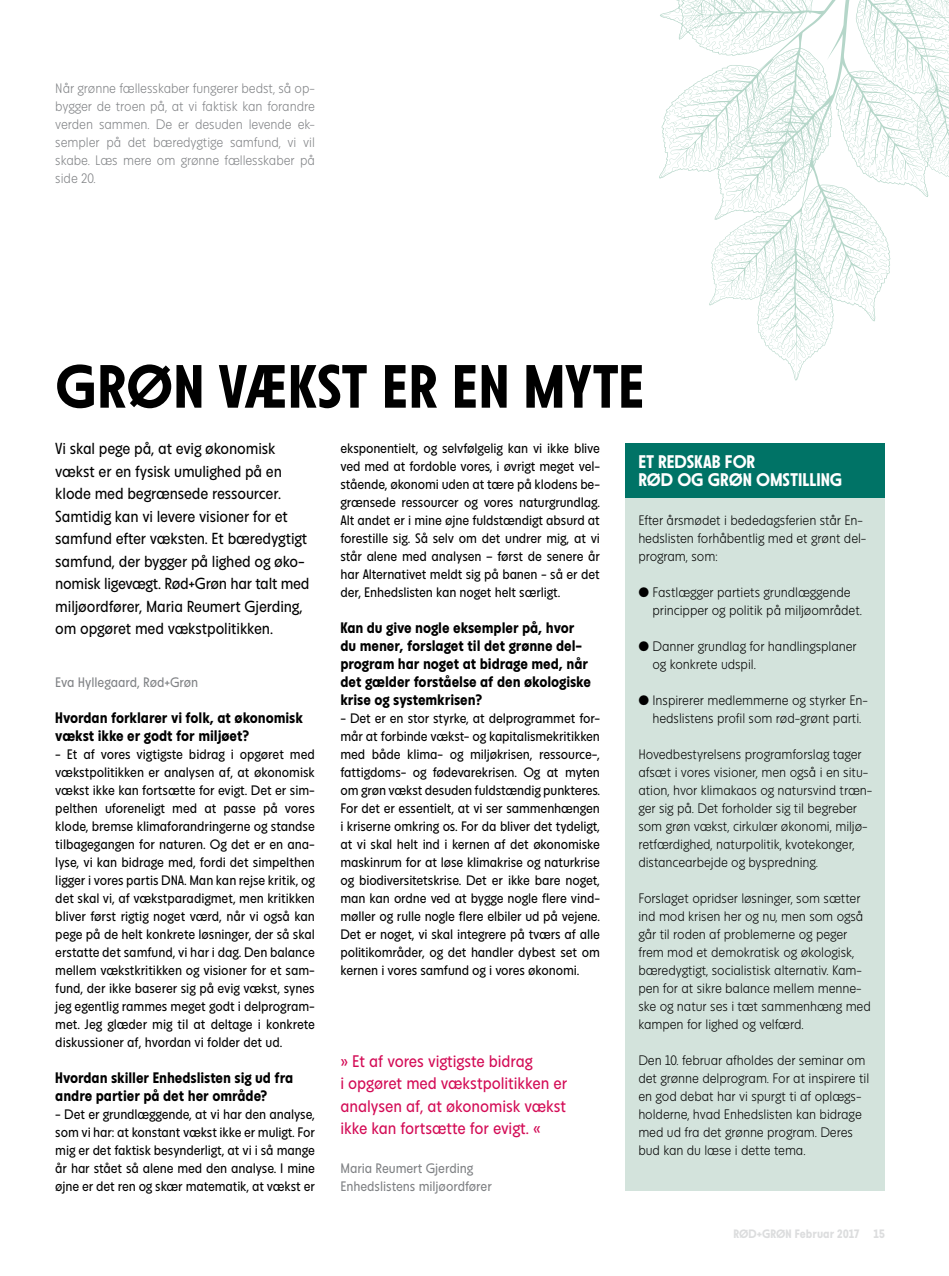
<style>
.page{position:relative;width:949px;height:1276px;background:#fff}
.page>*{position:absolute;margin:0;border:0;box-sizing:border-box;transform-origin:0 0}
.t1{font:700 60px "Maj";letter-spacing:-.005em;color:#000}
.t2{font:700 18px/18px "Maj";letter-spacing:-.005em;color:#fff}
.t3{font:16.5px/22.5px "Maj";letter-spacing:-.005em;color:#d30b55}
.t4{font:15.75px/22.5px "Maj";letter-spacing:-.01em;color:#000}
.t5{font:700 15px/18px "Maj";letter-spacing:-.005em;color:#000}
.t6{font:13.5px/18px "Maj";letter-spacing:-.01em;color:#000;text-align:justify}
.t7{font:300 13.5px/18px "Maj";letter-spacing:-.005em;color:#000}
.t8{font:300 13.5px/18px "Maj";letter-spacing:-.005em;color:#808285;text-align:justify}
.t9{font:13.5px/18px "Maj";letter-spacing:-.005em;color:#808285}
.t10{font:700 12px "Maj";color:#dcddde}
</style>
<div class="page">
<div style="left:625px;top:489px;width:259px;height:702px;background:#d3e3dc"></div>
<div style="left:625px;top:444px;width:259px;height:54px;background:#007366"></div>
<svg style="left:709px;top:237px;width:182px;height:144px"></svg>
<svg style="left:659px;top:0;width:289px;height:237px"></svg>
<p class="t8" style="left:55px;top:79px;width:261px">Når grønne fællesskaber fungerer bedst, så op&shy;bygger de troen på, at vi faktisk kan forandre verden sammen. De er desuden levende ek&shy;sempler på det bæredygtige samfund, vi vil skabe. Læs mere om grønne fællesskaber på side 20.</p>
<h1 class="t1" style="left:55px;top:354px;width:590px">GRØN VÆKST ER EN MYTE</h1>
<p class="t4" style="left:55px;top:437px;width:256px">Vi skal pege på, at evig økonomisk vækst er en fysisk umulighed på en klode med begrænsede ressourcer.<br>Samtidig kan vi levere visioner for et samfund efter væksten. Et bæredygtigt samfund, der bygger på lighed og øko&shy;nomisk ligevægt. Rød+Grøn har talt med miljøordfører, Maria Reumert Gjerding, om opgøret med vækstpolitikken.</p>
<p class="t6" style="left:340px;top:439px;width:261px">eksponentielt, og selvfølgelig kan vi ikke blive ved med at fordoble vores, i øvrigt meget vel&shy;stående, økonomi uden at tære på klodens be&shy;grænsede ressourcer og vores naturgrundlag.<br>Alt andet er i mine øjne fuldstændigt absurd at forestille sig. Så selv om det undrer mig, at vi står alene med analysen – først de senere år har Alternativet meldt sig på banen - så er det der, Enhedslisten kan noget helt særligt.</p>
<p class="t5" style="left:340px;top:619px;width:252px">Kan du give nogle eksempler på, hvor du mener, forslaget til det grønne del&shy;program har noget at bidrage med, når det gælder forståelse af den økologiske krise og systemkrisen?</p>
<p class="t6" style="left:340px;top:709px;width:261px">- Det er en stor styrke, at delprogrammet for&shy;mår at forbinde vækst- og kapitalismekritikken med både klima- og miljøkrisen, ressource-, fattigdoms- og fødevarekrisen. Og at myten om grøn vækst desuden fuldstændig punkteres.<br>For det er essentielt, at vi ser sammenhængen i kriserne omkring os. For da bliver det tydeligt, at vi skal helt ind i kernen af det økonomiske maskinrum for at løse klimakrise og naturkrise og biodiversitetskrise. Det er ikke bare noget, man kan ordne ved at bygge nogle flere vind&shy;møller og rulle nogle flere elbiler ud på vejene.<br>Det er noget, vi skal integrere på tværs af alle politikområder, og det handler dybest set om kernen i vores samfund og i vores økonomi.</p>
<h2 class="t2" style="left:638px;top:453px;width:205px">ET REDSKAB FOR<br>RØD OG GRØN OMSTILLING</h2>
<p class="t7" style="left:638px;top:511px;width:229px">Efter årsmødet i bededagsferien står En&shy;hedslisten forhåbentlig med et grønt del&shy;program, som:</p>
<p class="t7" style="left:652px;top:583px;width:211px;text-indent:-14px">• Fastlægger partiets grundlæggende principper og politik på miljøområdet.</p>
<p class="t7" style="left:652px;top:637px;width:206px;text-indent:-14px">• Danner grundlag for handlingsplaner og konkrete udspil.</p>
<p class="t7" style="left:638px;top:691px;width:231px;text-align:center">• Inspirerer medlemmerne og styrker En&shy;hedslistens profil som rød-grønt parti.</p>
<p class="t7" style="left:638px;top:745px;width:235px">Hovedbestyrelsens programforslag tager afsæt i vores visioner, men også i en situ&shy;ation, hvor klimakaos og natursvind træn&shy;ger sig på. Det forholder sig til begreber som grøn vækst, cirkulær økonomi, miljø&shy;retfærdighed, naturpolitik, kvotekonger, distancearbejde og byspredning.</p>
<p class="t7" style="left:638px;top:889px;width:234px">Forslaget opridser løsninger, som sætter ind mod krisen her og nu, men som også går til roden af problemerne og peger frem mod et demokratisk og økologisk, bæredygtigt, socialistisk alternativ. Kam&shy;pen for at sikre balance mellem menne&shy;ske og natur ses i tæt sammenhæng med kampen for lighed og velfærd.</p>
<p class="t7" style="left:638px;top:1051px;width:232px">Den 10. februar afholdes der seminar om det grønne delprogram. For at inspirere til en god debat har vi spurgt ti af oplægs&shy;holderne, hvad Enhedslisten kan bidrage med ud fra det grønne program. Deres bud kan du læse i dette tema.</p>
<p class="t9" style="left:55px;top:673px;width:144px">Eva Hyllegaard, Rød+Grøn</p>
<p class="t5" style="left:55px;top:709px;width:249px">Hvordan forklarer vi folk, at økonomisk vækst ikke er godt for miljøet?</p>
<p class="t6" style="left:55px;top:745px;width:261px">- Et af vores vigtigste bidrag i opgøret med vækstpolitikken er analysen af, at økonomisk vækst ikke kan fortsætte for evigt. Det er sim&shy;pelthen uforeneligt med at passe på vores klode, bremse klimaforandringerne og standse tilbagegangen for naturen. Og det er en ana&shy;lyse, vi kan bidrage med, fordi det simpelthen ligger i vores partis DNA. Man kan rejse kritik, og det skal vi, af vækstparadigmet, men kritikken bliver først rigtig noget værd, når vi også kan pege på de helt konkrete løsninger, der så skal erstatte det samfund, vi har i dag. Den balance mellem vækstkritikken og visioner for et sam&shy;fund, der ikke baserer sig på evig vækst, synes jeg egentlig rammes meget godt i delprogram&shy;met. Jeg glæder mig til at deltage i konkrete diskussioner af, hvordan vi folder det ud.</p>
<p class="t5" style="left:55px;top:1069px;width:239px">Hvordan skiller Enhedslisten sig ud fra andre partier på det her område?</p>
<p class="t6" style="left:55px;top:1105px;width:261px">- Det er grundlæggende, at vi har den analyse, som vi har: at konstant vækst ikke er muligt. For mig er det faktisk besynderligt, at vi i så mange år har stået så alene med den analyse. I mine øjne er det ren og skær matematik, at vækst er</p>
<p class="t3" style="left:340px;top:1050px;width:228px">» Et af vores vigtigste bidrag<br>i opgøret med vækstpolitikken er analysen af, at økonomisk vækst ikke kan fortsætte for evigt. «</p>
<p class="t9" style="left:340px;top:1159px;width:153px">Maria Reumert Gjerding<br>Enhedslistens miljøordfører</p>
<p class="t10" style="left:733px;top:1227px;width:153px">RØD+GRØN Februar 2017 15</p>
</div>
